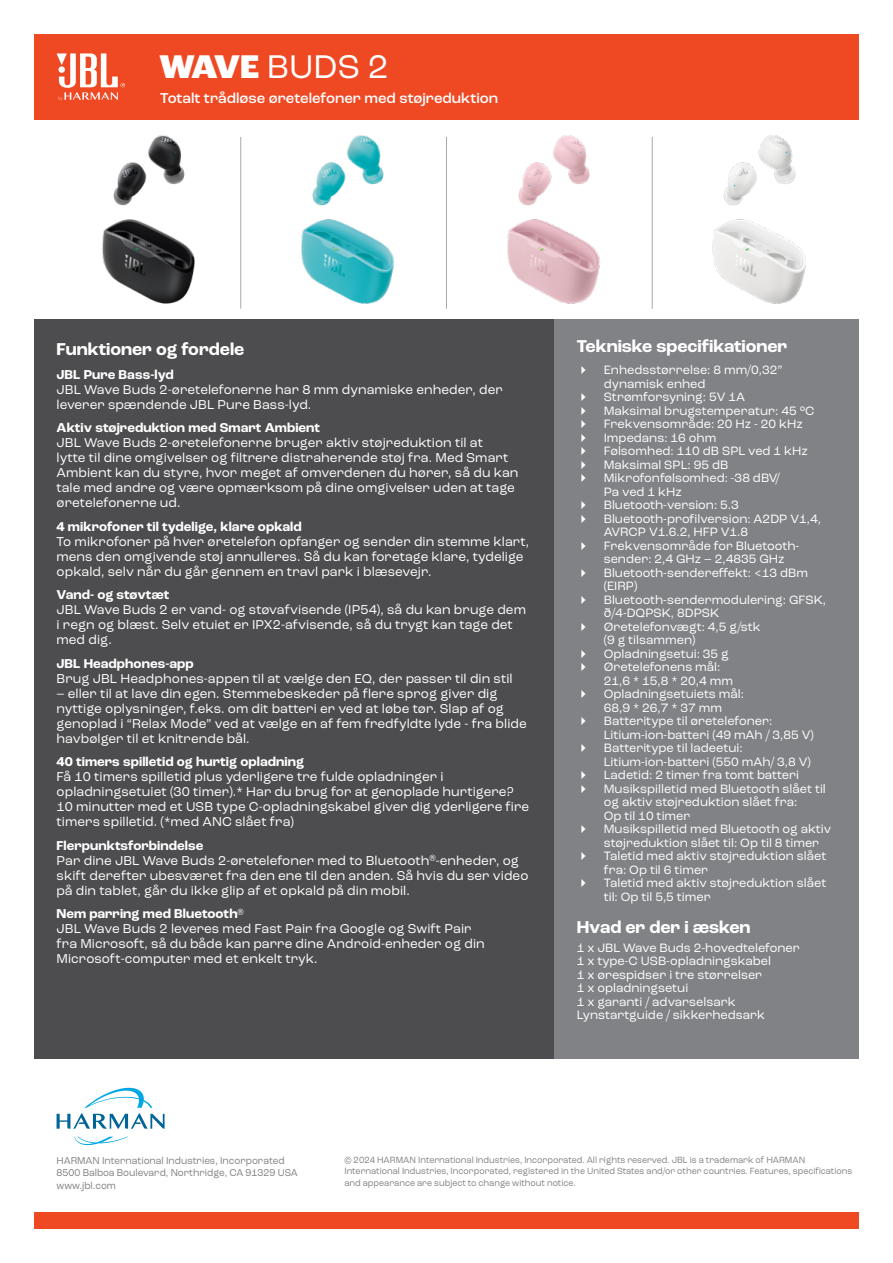
<style>
.page{position:relative;width:893px;height:1263px;background:#fff}
.page>*{position:absolute;margin:0;border:0;box-sizing:border-box;transform-origin:0 0}
.t1{font:34.5px "Roc Grotesk";color:#fff}
.t2{font:700 18px "Roc Grotesk";color:#fff}
.t3{font:500 15px "Roc Grotesk";color:#fff}
.t4{font:13.5px/15px "Roc Grotesk";letter-spacing:.005em;color:#fff}
.t5{font:700 13.5px "Roc Grotesk";letter-spacing:.005em;color:#fff}
.t6{font:12.75px/13.5px "Roc Grotesk";color:#fff}
.t7{font:10.5px/12.6px "Roc Grotesk";color:#808285;scale:.94 1}
.t8{font:9.45px/11.4px "Roc Grotesk";color:#808285;scale:.94 1}
.s1{font-weight:800}
.s2{font-weight:700}
</style>
<div class="page">
<img style="left:102px;top:135px;width:93px;height:169px">
<img style="left:301px;top:135px;width:93px;height:169px">
<img style="left:507px;top:135px;width:93px;height:169px">
<img style="left:712px;top:135px;width:94px;height:169px">
<div style="left:34px;top:1213px;width:825px;height:16px;background:#ef4923"></div>
<div style="left:34px;top:319px;width:520px;height:740px;background:#4d4d4f"></div>
<div style="left:554px;top:319px;width:305px;height:740px;background:#808285"></div>
<svg style="left:74px;top:1137px;width:54px;height:8px"></svg>
<svg style="left:57px;top:1087px;width:108px;height:42px"></svg>
<div style="left:34px;top:34px;width:825px;height:85px;background:#ef4923"></div>
<svg style="left:57px;top:53px;width:68px;height:48px"></svg>
<hr style="left:240px;top:137px;width:1px;height:172px;background:#a7a9ac">
<hr style="left:446px;top:137px;width:1px;height:172px;background:#a7a9ac">
<hr style="left:652px;top:137px;width:1px;height:172px;background:#a7a9ac">
<h1 class="t1" style="left:159px;top:46px;width:231px"><span class="s1">WAVE</span> BUDS 2</h1>
<p class="t3" style="left:160px;top:89px;width:339px">Totalt trådløse øretelefoner med støjreduktion</p>
<h2 class="t2" style="left:57px;top:338px;width:189px">Funktioner og fordele</h2>
<p class="t5" style="left:57px;top:366px;width:119px">JBL Pure Bass-lyd</p>
<p class="t4" style="left:57px;top:382px;width:448px">JBL Wave Buds 2-øretelefonerne har 8 mm dynamiske enheder, der leverer spændende JBL Pure Bass-lyd.</p>
<p class="t5" style="left:57px;top:419px;width:265px">Aktiv støjreduktion med Smart Ambient</p>
<p class="t4" style="left:57px;top:435px;width:463px">JBL Wave Buds 2-øretelefonerne bruger aktiv støjreduktion til at<br>lytte til dine omgivelser og filtrere distraherende støj fra. Med Smart Ambient kan du styre, hvor meget af omverdenen du hører, så du kan tale med andre og være opmærksom på dine omgivelser uden at tage øretelefonerne ud.</p>
<p class="t5" style="left:57px;top:518px;width:247px">4 mikrofoner til tydelige, klare opkald</p>
<p class="t4" style="left:57px;top:534px;width:474px">To mikrofoner på hver øretelefon opfanger og sender din stemme klart, mens den omgivende støj annulleres. Så du kan foretage klare, tydelige opkald, selv når du går gennem en travl park i blæsevejr.</p>
<p class="t5" style="left:57px;top:586px;width:114px">Vand- og støvtæt</p>
<p class="t4" style="left:57px;top:602px;width:471px">JBL Wave Buds 2 er vand- og støvafvisende (IP54), så du kan bruge dem i regn og blæst. Selv etuiet er IPX2-afvisende, så du trygt kan tage det med dig.</p>
<p class="t5" style="left:57px;top:655px;width:139px">JBL Headphones-app</p>
<p class="t4" style="left:57px;top:671px;width:458px">Brug JBL Headphones-appen til at vælge den EQ, der passer til din stil</p>
<p class="t4" style="left:57px;top:686px;width:472px">– eller til at lave din egen. Stemmebeskeder på flere sprog giver dig nyttige oplysninger, f.eks. om dit batteri er ved at løbe tør. Slap af og genoplad i “Relax Mode” ved at vælge en af fem fredfyldte lyde - fra blide havbølger til et knitrende bål.</p>
<p class="t5" style="left:57px;top:753px;width:249px">40 timers spilletid og hurtig opladning</p>
<p class="t4" style="left:57px;top:769px;width:474px">Få 10 timers spilletid plus yderligere tre fulde opladninger i opladningsetuiet (30 timer).* Har du brug for at genoplade hurtigere?<br>10 minutter med et USB type C-opladningskabel giver dig yderligere fire timers spilletid. (*med ANC slået fra)</p>
<p class="t4" style="left:57px;top:838px;width:473px"><span class="s2">Flerpunktsforbindelse<br></span>Par dine JBL Wave Buds 2-øretelefoner med to Bluetooth<sup>®</sup>-enheder, og skift derefter ubesværet fra den ene til den anden. Så hvis du ser video på din tablet, går du ikke glip af et opkald på din mobil.</p>
<p class="t4" style="left:57px;top:906px;width:430px"><span class="s2">Nem parring med Bluetooth</span><sup>®<br></sup>JBL Wave Buds 2 leveres med Fast Pair fra Google og Swift Pair fra Microsoft, så du både kan parre dine Android-enheder og din Microsoft-computer med et enkelt tryk.</p>
<h2 class="t2" style="left:577px;top:335px;width:212px">Tekniske specifikationer</h2>
<p class="t6" style="left:604px;top:363px;width:229px">Enhedsstørrelse: 8 mm/0,32” dynamisk enhed<br>Strømforsyning: 5V 1A<br>Maksimal brugstemperatur: 45 °C<br>Frekvensområde: 20 Hz - 20 kHz<br>Impedans: 16 ohm<br>Følsomhed: 110 dB SPL ved 1 kHz<br>Maksimal SPL: 95 dB<br>Mikrofonfølsomhed: -38 dBV/<br>Pa ved 1 kHz<br>Bluetooth-version: 5.3<br>Bluetooth-profilversion: A2DP V1,4,<br>AVRCP V1.6.2, HFP V1.8<br>Frekvensområde for Bluetooth&shy;sender: 2,4 GHz – 2,4835 GHz<br>Bluetooth-sendereffekt: &lt;13 dBm (EIRP)<br>Bluetooth-sendermodulering: GFSK, ð/4-DQPSK, 8DPSK<br>Øretelefonvægt: 4,5 g/stk<br>(9 g tilsammen)<br>Opladningsetui: 35 g<br>Øretelefonens mål:<br>21,6 * 15,8 * 20,4 mm<br>Opladningsetuiets mål:<br>68,9 * 26,7 * 37 mm<br>Batteritype til øretelefoner:<br>Litium-ion-batteri (49 mAh / 3,85 V)<br>Batteritype til ladeetui:<br>Litium-ion-batteri (550 mAh/ 3,8 V)<br>Ladetid: 2 timer fra tomt batteri<br>Musikspilletid med Bluetooth slået til og aktiv støjreduktion slået fra:<br>Op til 10 timer<br>Musikspilletid med Bluetooth og aktiv støjreduktion slået til: Op til 8 timer<br>Taletid med aktiv støjreduktion slået fra: Op til 6 timer<br>Taletid med aktiv støjreduktion slået til: Op til 5,5 timer</p>
<h2 class="t2" style="left:577px;top:915px;width:175px">Hvad er der i æsken</h2>
<p class="t6" style="left:577px;top:941px;width:224px">1 x JBL Wave Buds 2-hovedtelefoner<br>1 x type-C USB-opladningskabel<br>1 x ørespidser i tre størrelser<br>1 x opladningsetui<br>1 x garanti / advarselsark<br>Lynstartguide / sikkerhedsark</p>
<p class="t7" style="left:57px;top:1154px;width:258px">HARMAN International Industries, Incorporated<br>8500 Balboa Boulevard, Northridge, CA 91329 USA www.jbl.com</p>
<p class="t8" style="left:344px;top:1154px;width:542px">© 2024 HARMAN International Industries, Incorporated. All rights reserved. JBL is a trademark of HARMAN<br>International Industries, Incorporated, registered in the United States and/or other countries. Features, specifications and appearance are subject to change without notice.</p>
</div>
